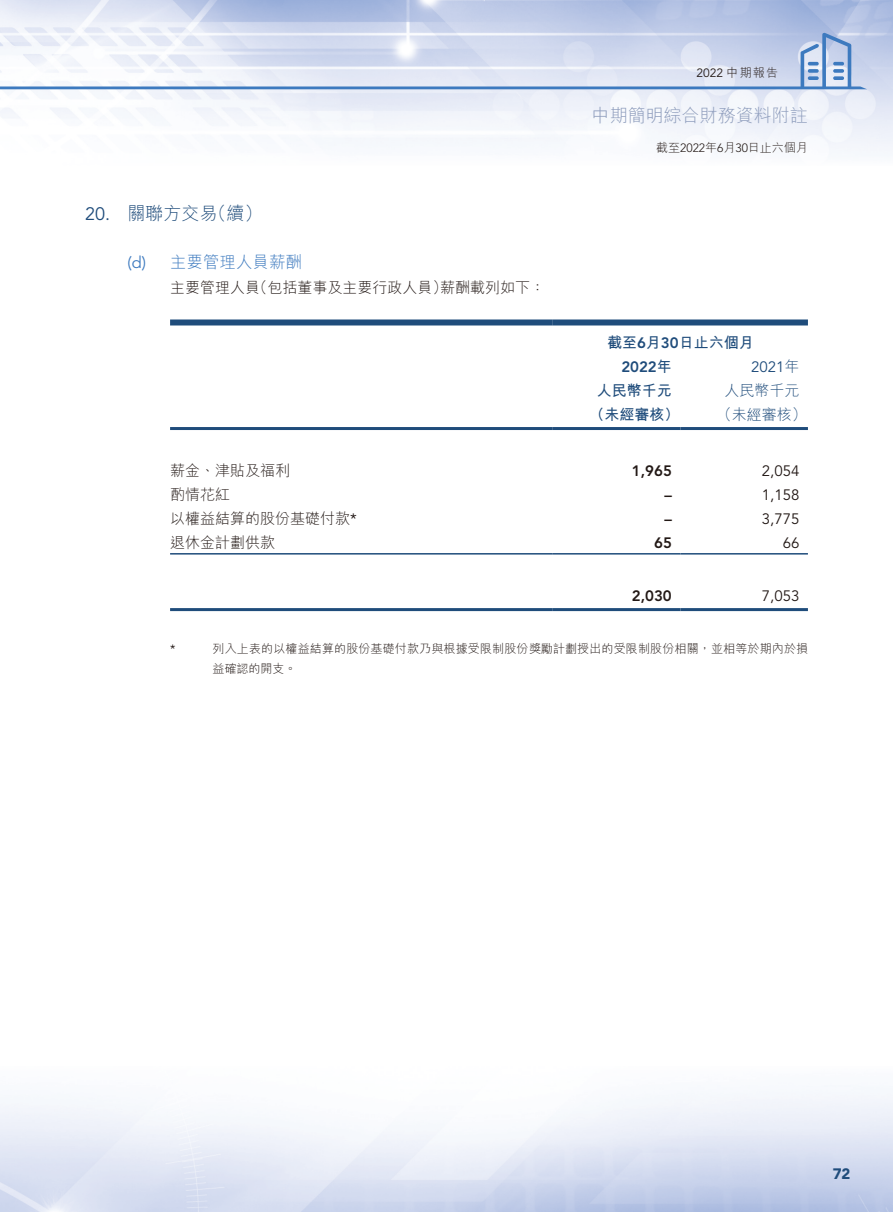
<style>
.page{position:relative;width:893px;height:1212px;background:#fff}
.page>*{position:absolute;margin:0;border:0;box-sizing:border-box;transform-origin:0 0}
.t1{font:300 18px "M Hei HK";color:#8c9bbb}
.t2{font:300 18px "M Hei HK";color:#1f4c7b}
.t3{font:18px "Avenir LT Std";color:#1f4c7b}
.t4{font:300 16.5px "M Hei HK";color:#3d7abf}
.t5{font:16.5px "Avenir LT Std";color:#3d7abf}
.t6{font:300 15px "M Hei HK";color:#231916}
.t7{font:700 15px "M Hei HK";color:#1f4c7b}
.t8{font:15px "Avenir LT Std";color:#231916}
.t9{font:800 15px "Avenir LT Std";color:#231916}
.t10{font:300 15px "M Hei HK";color:#1f4c7b}
.t11{font:15px "Avenir LT Std";color:#1f4c7b}
.t12{font:800 15px "Avenir LT Std";color:#1f4c7b}
.t13{font:900 15px "Avenir LT Std";color:#1f4c7b}
.t14{font:300 12px "M Hei HK";letter-spacing:.015em;color:#231916}
.t15{font:12px "Avenir LT Std";color:#231916}
.s1{font-family:"M Hei HK";font-weight:300}
.s2{font-family:"Avenir LT Std"}
.s3{font-family:"Avenir LT Std";font-weight:400}
.s4{font-family:"Avenir LT Std";font-weight:800}
.s5{font-family:"M Hei HK";font-weight:700}
</style>
<div class="page">
<img style="left:0;top:0;width:893px;height:151px">
<svg style="left:0;top:33px;width:867px;height:56px"></svg>
<div style="left:170px;top:319px;width:383px;height:6px;background:#1f4c7b"></div>
<div style="left:553px;top:319px;width:255px;height:6px;background:#1f4c7b"></div>
<hr style="left:170px;top:427px;width:383px;height:3px;background:#1f4c7b">
<hr style="left:553px;top:427px;width:127px;height:3px;background:#1f4c7b">
<hr style="left:680px;top:427px;width:128px;height:3px;background:#1f4c7b">
<hr style="left:170px;top:553px;width:383px;height:1px;background:#1f4c7b">
<hr style="left:553px;top:553px;width:127px;height:1px;background:#1f4c7b">
<hr style="left:680px;top:553px;width:128px;height:1px;background:#1f4c7b">
<hr style="left:170px;top:608px;width:383px;height:3px;background:#1f4c7b">
<hr style="left:553px;top:608px;width:127px;height:3px;background:#1f4c7b">
<hr style="left:680px;top:608px;width:128px;height:3px;background:#1f4c7b">
<p class="t15" style="left:696px;top:66px;width:83px">2022 <span class="s1">中期報告</span></p>
<h1 class="t1" style="left:592px;top:107px;width:217px">中期簡明綜合財務資料附註</h1>
<p class="t14" style="left:656px;top:142px;width:153px">截至<span class="s2">2022</span>年月<span class="s2">6 30</span>日止六個月</p>
<h1 class="t3" style="left:85px;top:204px;width:27px">20.</h1>
<h1 class="t2" style="left:209px;top:204px;width:55px">（續(</h1>
<h1 class="t2" style="left:128px;top:204px;width:91px">關聯方交易</h1>
<h2 class="t5" style="left:128px;top:253px;width:20px">d( )</h2>
<h2 class="t4" style="left:170px;top:254px;width:133px">主要管理人員薪酬</h2>
<p class="t6" style="left:253px;top:279px;width:196px">（包括董事及主要行政人員）</p>
<p class="t6" style="left:440px;top:279px;width:106px">薪酬載列如下：</p>
<p class="t6" style="left:170px;top:279px;width:91px">主要管理人員</p>
<p class="t6" style="left:170px;top:463px;width:121px">薪金、津貼及福利</p>
<p class="t6" style="left:170px;top:487px;width:61px">酌情花紅</p>
<p class="t6" style="left:170px;top:511px;width:188px">以權益結算的股份基礎付款<span class="s3">*</span></p>
<p class="t6" style="left:170px;top:535px;width:106px">退休金計劃供款</p>
<p class="t7" style="left:607px;top:331px;width:148px">截至月<span class="s4">6 30</span>日止六個月</p>
<p class="t12" style="left:621px;top:357px;width:52px">2022<span class="s5">年</span></p>
<p class="t11" style="left:751px;top:358px;width:50px">2021<span class="s1">年</span></p>
<p class="t7" style="left:597px;top:379px;width:76px">人民幣千元</p>
<p class="t10" style="left:724px;top:382px;width:76px">人民幣千元</p>
<p class="t7" style="left:589px;top:403px;width:91px">（未經審核）</p>
<p class="t10" style="left:717px;top:406px;width:91px">（未經審核(</p>
<p class="t9" style="left:632px;top:462px;width:41px">1,965</p>
<p class="t8" style="left:762px;top:462px;width:39px">2,054</p>
<p class="t9" style="left:664px;top:486px;width:9px">–</p>
<p class="t8" style="left:762px;top:486px;width:39px">1,158</p>
<p class="t9" style="left:664px;top:510px;width:9px">–</p>
<p class="t8" style="left:762px;top:510px;width:39px">3,775</p>
<p class="t9" style="left:654px;top:534px;width:19px">65</p>
<p class="t8" style="left:783px;top:534px;width:18px">66</p>
<p class="t9" style="left:632px;top:586px;width:41px">2,030</p>
<p class="t8" style="left:762px;top:587px;width:39px">7,053</p>
<p class="t15" style="left:170px;top:642px;width:7px">*</p>
<p class="t14" style="left:213px;top:642px;width:597px">列入上表的以權益結算的股份基礎付款乃與根據受限制股份獎勵計劃授出的受限制股份相關，並相等於期內於損</p>
<p class="t14" style="left:213px;top:662px;width:85px">益確認的開支。</p>
<p class="t13" style="left:833px;top:1165px;width:19px">72</p>
</div>
